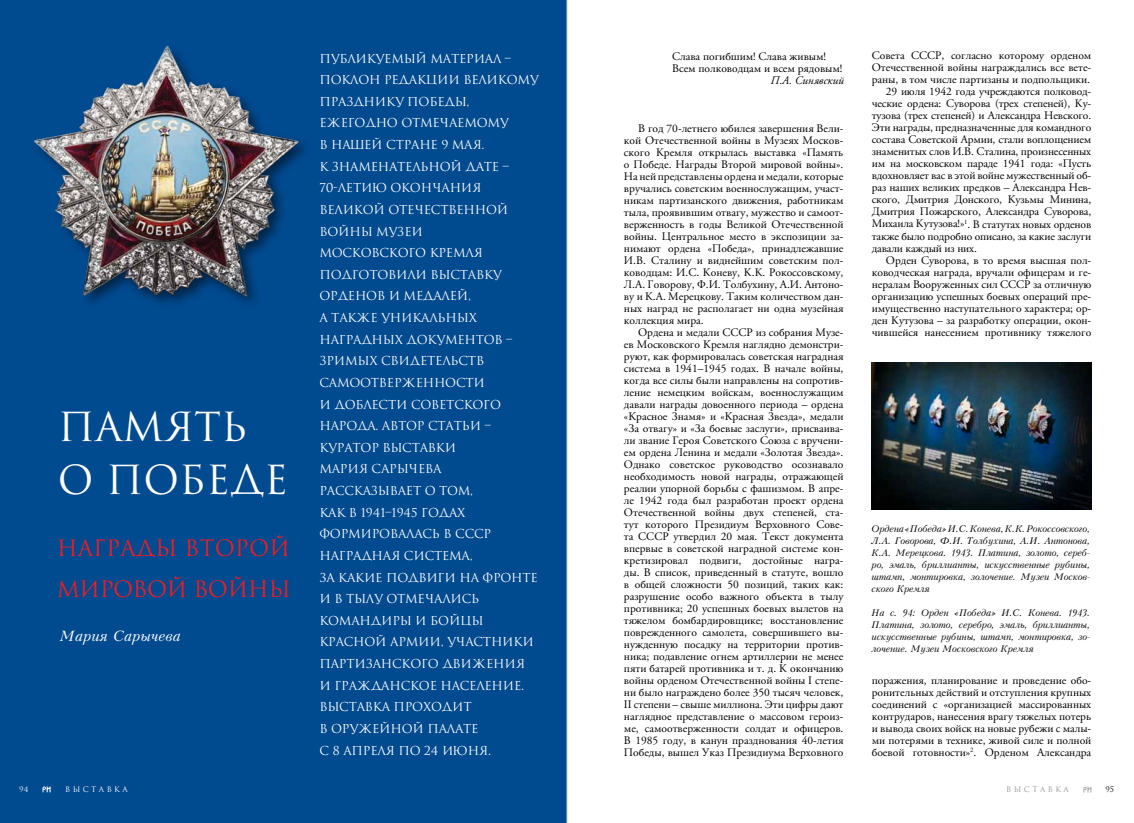
<style>
.page{position:relative;width:1134px;height:823px;background:#fff}
.page>*{position:absolute;margin:0;border:0;box-sizing:border-box;transform-origin:0 0}
.t1{font:39px/53px "Romul";color:#fff}
.t2{font:22px/41px "Romul";color:#ed1d24}
.t3{font:italic 14px "Kudryashev";color:#fff}
.t4{font:12px/21.6px "Romul";letter-spacing:-.02em;color:#fff}
.t5{font:11.5px/12px "APC Garamond";color:#000;text-align:justify}
.t6{font:italic 11.5px "APC Garamond";color:#000}
.t7{font:italic 9px/12px "Kudryashev";letter-spacing:-.02em;color:#000;text-align:justify}
.t8{font:7.5px "Romul";letter-spacing:.33em;color:#fff}
.t9{font:7.5px "Romul";letter-spacing:.33em;color:#939598}
.t10{font:7.5px "Romul";color:#000}
</style>
<div class="page">
<svg style="left:1083px;top:786px;width:8px;height:6px"></svg>
<div style="left:0;top:0;width:567px;height:822px;background:#004a8f"></div>
<svg style="left:43px;top:786px;width:8px;height:5px"></svg>
<img style="left:871px;top:362px;width:220px;height:146px">
<img style="left:19px;top:28px;width:290px;height:308px">
<h1 class="t1" style="left:58px;top:401px;width:231px">Память о победе</h1>
<h2 class="t2" style="left:57px;top:527px;width:235px">Награды Второй мировой войны</h2>
<p class="t3" style="left:60px;top:627px;width:122px">Мария Сарычева</p>
<p class="t8" style="left:19px;top:784px;width:11px">94</p>
<p class="t8" style="left:65px;top:784px;width:64px">выставка</p>
<p class="t4" style="left:319px;top:48px;width:221px">Публикуемый материал – поклон редакции великому празднику Победы, ежегодно отмечаемому<br>в нашей стране 9 мая.<br>К знаменательной дате –<br>70-летию окончания<br>Великой Отечественной войны Музеи<br>Московского Кремля подготовили выставку орденов и медалей,<br>а также уникальных наградных документов – зримых свидетельств самоотверженности<br>и доблести советского народа. Автор статьи – куратор выставки<br>Мария Сарычева рассказывает о том,<br>как в 1941–1945 годах формировалась в СССР наградная система,<br>за какие подвиги на фронте и в тылу отмечались командиры и бойцы<br>Красной армии, участники партизанского движения и гражданское население.<br>Выставка проходит<br>в Оружейной палате<br>с 8 апреля по 24 июня.</p>
<p class="t5" style="left:672px;top:50px;width:172px">Слава погибшим! Слава живым!<br>Всем полководцам и всем рядовым!</p>
<p class="t6" style="left:770px;top:73px;width:75px">П.А. Синявский</p>
<p class="t5" style="left:624px;top:122px;width:221px;text-indent:14px">В год 70-летнего юбилея завершения Вели&shy;кой Отечественной войны в Музеях Москов&shy;ского Кремля открылась выставка «Память о Победе. Награды Второй мировой войны».<br>На ней представлены ордена и медали, которые вручались советским военнослужащим, участ&shy;никам партизанского движения, работникам тыла, проявившим отвагу, мужество и самоот&shy;верженность в годы Великой Отечественной войны. Центральное место в экспозиции за&shy;нимают ордена «Победа», принадлежавшие И.В. Сталину и виднейшим советским пол&shy;ководцам: И.С. Коневу, К.К. Рокоссовскому, Л.А. Говорову, Ф.И. Толбухину, А.И. Антоно&shy;ву и К.А. Мерецкову. Таким количеством дан&shy;ных наград не располагает ни одна музейная коллекция мира.</p>
<p class="t5" style="left:624px;top:326px;width:221px;text-indent:14px">Ордена и медали СССР из собрания Музе&shy;ев Московского Кремля наглядно демонстри&shy;руют, как формировалась советская наградная система в 1941–1945 годах. В начале войны, когда все силы были направлены на сопротив&shy;ление немецким войскам, военнослужащим давали награды довоенного периода – ордена «Красное Знамя» и «Красная Звезда», медали «За отвагу» и «За боевые заслуги», присваива&shy;ли звание Героя Советского Союза с вручени&shy;ем ордена Ленина и медали «Золотая Звезда».<br>Однако советское руководство осознавало необходимость новой награды, отражающей реалии упорной борьбы с фашизмом. В апре&shy;ле 1942 года был разработан проект ордена Отечественной войны двух степеней, ста&shy;тут которого Президиум Верховного Сове&shy;та СССР утвердил 20 мая. Текст документа впервые в советской наградной системе кон&shy;кретизировал подвиги, достойные награ&shy;ды. В список, приведенный в статуте, вошло в общей сложности 50 позиций, таких как: разрушение особо важного объекта в тылу противника; 20 успешных боевых вылетов на тяжелом бомбардировщике; восстановление поврежденного самолета, совершившего вы&shy;нужденную посадку на территории против&shy;ника; подавление огнем артиллерии не менее пяти батарей противника и т. д. К окончанию войны орденом Отечественной войны I степе&shy;ни было награждено более 350 тысяч человек, II степени – свыше миллиона. Эти цифры дают наглядное представление о массовом героиз&shy;ме, самоотверженности солдат и офицеров.<br>В 1985 году, в канун празднования 40-летия Победы, вышел Указ Президиума Верховного</p>
<p class="t5" style="left:872px;top:49px;width:221px">Совета СССР, согласно которому орденом</p>
<p class="t5" style="left:872px;top:61px;width:221px">Отечественной войны награждались все вете-</p>
<p class="t5" style="left:872px;top:73px;width:220px">раны, в том числе партизаны и подпольщики.</p>
<p class="t5" style="left:886px;top:85px;width:207px">29 июля 1942 года учреждаются полковод-</p>
<p class="t5" style="left:872px;top:97px;width:221px">ческие ордена: Суворова (трех степеней), Ку-</p>
<p class="t5" style="left:872px;top:109px;width:221px">тузова (трех степеней) и Александра Невского.</p>
<p class="t5" style="left:872px;top:121px;width:221px">Эти награды, предназначенные для командного</p>
<p class="t5" style="left:872px;top:133px;width:221px">состава Советской Армии, стали воплощением</p>
<p class="t5" style="left:872px;top:145px;width:221px">знаменитых слов И.В. Сталина, произнесенных</p>
<p class="t5" style="left:872px;top:157px;width:221px">им на московском параде 1941 года: «Пусть</p>
<p class="t5" style="left:872px;top:169px;width:221px">вдохновляет вас в этой войне мужественный об-</p>
<p class="t5" style="left:872px;top:181px;width:221px">раз наших великих предков – Александра Нев-</p>
<p class="t5" style="left:872px;top:193px;width:221px">ского, Дмитрия Донского, Кузьмы Минина,</p>
<p class="t5" style="left:872px;top:205px;width:221px">Дмитрия Пожарского, Александра Суворова,</p>
<p class="t5" style="left:872px;top:218px;width:221px">Михаила Кутузова!»<sup>1</sup>. В статутах новых орденов</p>
<p class="t5" style="left:872px;top:230px;width:221px">также было подробно описано, за какие заслуги</p>
<p class="t5" style="left:872px;top:242px;width:107px">давали каждый из них.</p>
<p class="t5" style="left:886px;top:254px;width:207px">Орден Суворова, в то время высшая пол-</p>
<p class="t5" style="left:872px;top:266px;width:221px">ководческая награда, вручали офицерам и ге-</p>
<p class="t5" style="left:872px;top:278px;width:221px">нералам Вооруженных сил СССР за отличную</p>
<p class="t5" style="left:872px;top:290px;width:221px">организацию успешных боевых операций пре-</p>
<p class="t5" style="left:872px;top:302px;width:221px">имущественно наступательного характера; ор-</p>
<p class="t5" style="left:872px;top:314px;width:221px">ден Кутузова – за разработку операции, окон-</p>
<p class="t5" style="left:872px;top:326px;width:221px">чившейся нанесением противнику тяжелого</p>
<p class="t7" style="left:871px;top:522px;width:220px">Ордена «Победа» И.С. Конева, К.К. Рокоссовского, Л.А. Говорова, Ф.И. Толбухина, А.И. Антонова, К.А. Мерецкова. 1943. Платина, золото, сереб&shy;ро, эмаль, бриллианты, искусственные рубины, штамп, монтировка, золочение. Музеи Москов&shy;ского Кремля</p>
<p class="t7" style="left:871px;top:606px;width:220px">На с. 94: Орден «Победа» И.С. Конева. 1943.<br>Платина, золото, серебро, эмаль, бриллианты, искусственные рубины, штамп, монтировка, зо&shy;лочение. Музеи Московского Кремля</p>
<p class="t5" style="left:872px;top:674px;width:221px">поражения, планирование и проведение обо&shy;ронительных действий и отступления крупных соединений с «организацией массированных контрударов, нанесения врагу тяжелых потерь и вывода своих войск на новые рубежи с малы&shy;ми потерями в технике, живой силе и полной боевой готовности»<sup>2</sup>. Орденом Александра</p>
<p class="t9" style="left:1006px;top:784px;width:64px">выставка</p>
<p class="t10" style="left:1105px;top:784px;width:10px">95</p>
</div>
